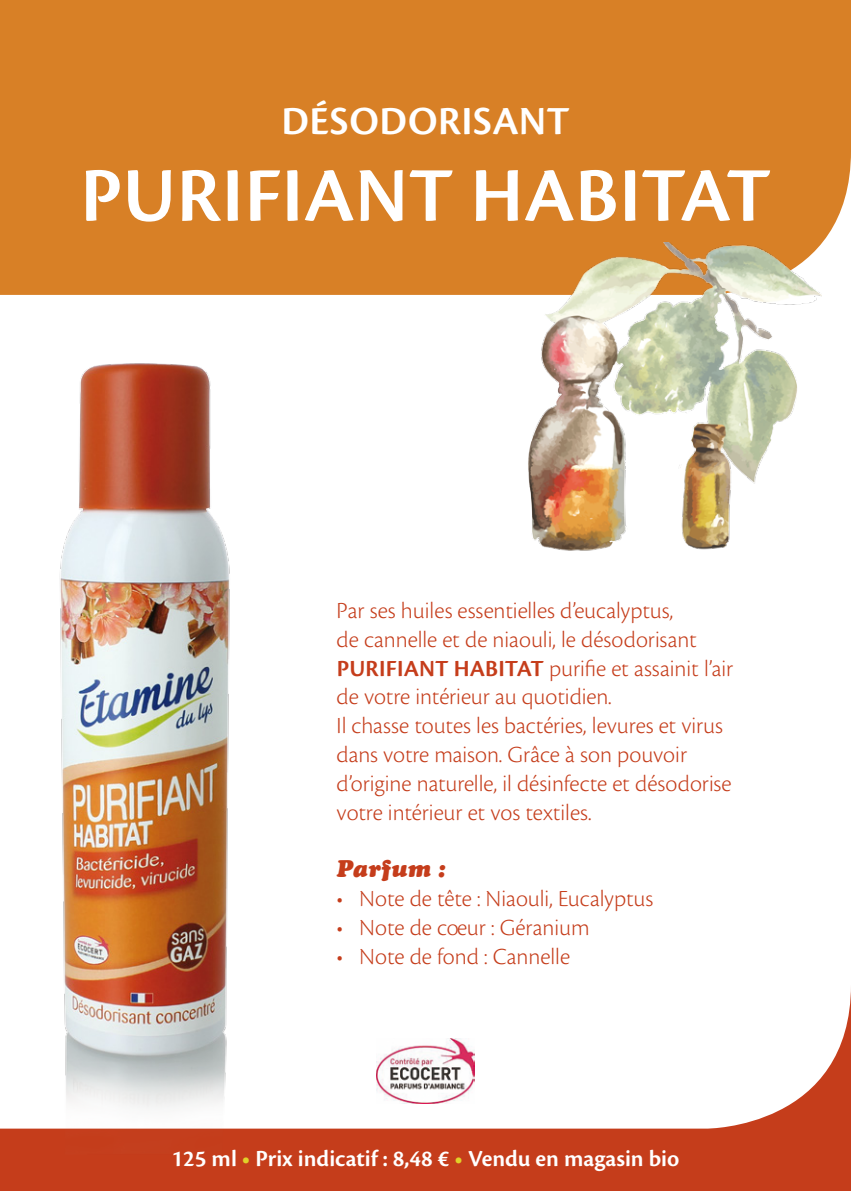
<style>
.page{position:relative;width:851px;height:1191px;background:#fff}
.page>*{position:absolute;margin:0;border:0;box-sizing:border-box;transform-origin:0 0}
.t1{font:600 80px "Cronos Pro";letter-spacing:.005em;color:#fff}
.t2{font:600 41.4px "Cronos Pro";letter-spacing:.015em;color:#fff}
.t3{font:300 24px/28.8px "Cronos Pro";color:#c53d1b}
.t4{font:600 24px "Cronos Pro";color:#fff}
.t5{font:italic 24px "Cupertino";color:#c53d1b}
.s1{font-weight:600}
.s2{color:#e0d129}
</style>
<div class="page">
<div style="left:0;top:981px;width:850px;height:210px;background:#c53d1b"></div>
<div style="left:0;top:0;width:850px;height:295px;background:#d88026"></div>
<div style="left:0;top:981px;width:850px;height:147px;background:#fff"></div>
<img style="left:51px;top:363px;width:188px;height:766px">
<img style="left:376px;top:1038px;width:98px;height:65px">
<img style="left:506px;top:243px;width:315px;height:308px">
<p class="t2" style="left:281px;top:98px;width:290px">DÉSODORISANT</p>
<p class="t1" style="left:80px;top:150px;width:691px">PURIFIANT HABITAT</p>
<p class="t3" style="left:336px;top:596px;width:398px">Par ses huiles essentielles d’eucalyptus,<br>de cannelle et de niaouli, le désodorisant <span class="s1">PURIFIANT HABITAT</span> purifie et assainit l’air de votre intérieur au quotidien.</p>
<p class="t3" style="left:336px;top:711px;width:396px">Il chasse toutes les bactéries, levures et virus dans votre maison. Grâce à son pouvoir d’origine naturelle, il désinfecte et désodorise votre intérieur et vos textiles.</p>
<p class="t5" style="left:336px;top:854px;width:110px">Parfum :</p>
<p class="t3" style="left:336px;top:884px;width:318px">• Note de tête : Niaouli, Eucalyptus</p>
<p class="t3" style="left:336px;top:913px;width:254px">• Note de coeur : Géranium</p>
<p class="t3" style="left:336px;top:941px;width:235px">• Note de fond : Cannelle</p>
<p class="t4" style="left:171px;top:1144px;width:509px">125 ml <span class="s2">•</span> Prix indicatif : 8,48 € <span class="s2">•</span> Vendu en magasin bio</p>
</div>
